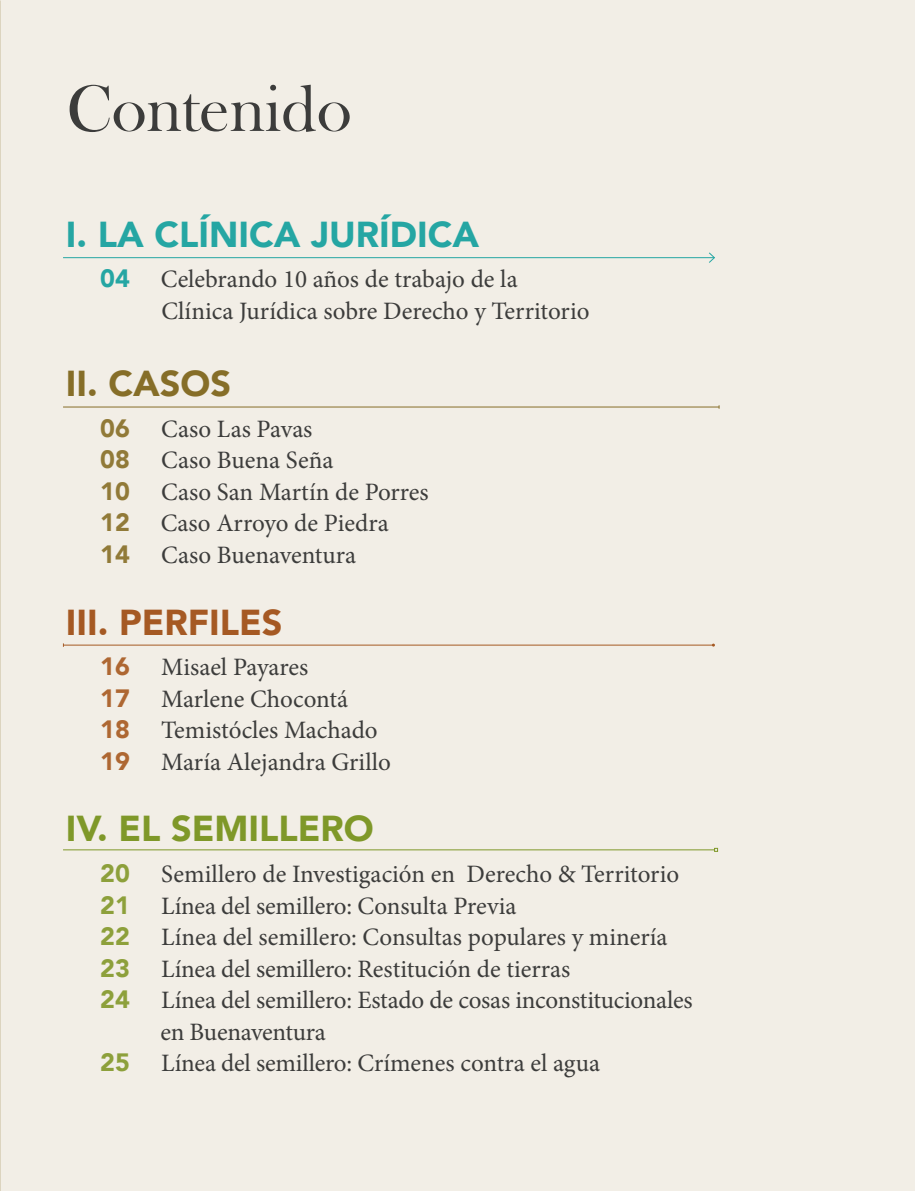
<style>
.page{position:relative;width:915px;height:1191px;background:#fff}
.page>*{position:absolute;margin:0;border:0;box-sizing:border-box;transform-origin:0 0}
.t1{font:67.5px "Bask Old Face";color:#3c3c3b}
.t2{font:900 36px "Avenir";color:#25a6a3}
.t3{font:900 36px "Avenir";color:#7f9829}
.t4{font:900 36px "Avenir";color:#a55923}
.t5{font:900 36px "Avenir";color:#866e28}
.t6{font:25.05px/31.5px "Minion Pro";letter-spacing:-.005em;color:#3c3c3b}
.t7{font:900 25.05px "Avenir";color:#8da03b}
.t8{font:900 25.05px "Avenir";color:#ae6732}
.t9{font:900 25.05px "Avenir";color:#917a38}
.s1{font-family:"Avenir";font-weight:900;color:#25a6a3}
.s2{font-family:"Avenir";font-weight:900;color:#917a38}
</style>
<div class="page">
<div style="left:0;top:0;width:914px;height:1191px;background:#f2eee6"></div>
<hr style="left:63px;top:257px;width:651px;height:1px;background:#25a6a3">
<svg style="left:707px;top:252px;width:8px;height:11px"></svg>
<hr style="left:63px;top:644px;width:650px;height:1px;background:#a55923">
<hr style="left:63px;top:849px;width:651px;height:1px;background:#7f9829">
<hr style="left:63px;top:406px;width:655px;height:1px;background:#866e28">
<h1 class="t1" style="left:66px;top:71px;width:287px">Contenido</h1>
<h2 class="t2" style="left:66px;top:203px;width:415px">I. LA CLÍNICA JURÍDICA</h2>
<p class="t6" style="left:161px;top:263px;width:429px;text-indent:-61px"><span class="s1">04</span> Celebrando 10 años de trabajo de la<br>Clínica Jurídica sobre Derecho y Territorio</p>
<h2 class="t5" style="left:66px;top:353px;width:167px">II. CASOS</h2>
<p class="t9" style="left:100px;top:406px;width:31px">06</p>
<p class="t6" style="left:161px;top:413px;width:153px">Caso Las Pavas</p>
<p class="t9" style="left:100px;top:438px;width:31px">08</p>
<p class="t6" style="left:161px;top:445px;width:173px">Caso Buena Seña</p>
<p class="t9" style="left:100px;top:470px;width:31px">10</p>
<p class="t6" style="left:100px;top:476px;width:330px;text-indent:61px">Caso San Martín de Porres<br><span class="s2">12</span> Caso Arroyo de Piedra</p>
<p class="t9" style="left:100px;top:533px;width:31px">14</p>
<p class="t6" style="left:161px;top:539px;width:196px">Caso Buenaventura</p>
<h2 class="t4" style="left:66px;top:591px;width:218px">III. PERFILES</h2>
<p class="t8" style="left:100px;top:645px;width:31px">16</p>
<p class="t6" style="left:161px;top:651px;width:148px">Misael Payares</p>
<p class="t8" style="left:100px;top:676px;width:31px">17</p>
<p class="t6" style="left:161px;top:683px;width:188px">Marlene Chocontá</p>
<p class="t8" style="left:100px;top:708px;width:31px">18</p>
<p class="t6" style="left:161px;top:714px;width:218px">Temistócles Machado</p>
<p class="t8" style="left:100px;top:739px;width:31px">19</p>
<p class="t6" style="left:161px;top:746px;width:231px">María Alejandra Grillo</p>
<h2 class="t3" style="left:66px;top:798px;width:309px">IV. EL SEMILLERO</h2>
<p class="t7" style="left:100px;top:851px;width:31px">20</p>
<p class="t6" style="left:161px;top:858px;width:519px">Semillero de Investigación en Derecho &amp; Territorio</p>
<p class="t7" style="left:100px;top:883px;width:31px">21</p>
<p class="t6" style="left:161px;top:890px;width:357px">Línea del semillero: Consulta Previa</p>
<p class="t7" style="left:100px;top:915px;width:31px">22</p>
<p class="t6" style="left:161px;top:921px;width:507px">Línea del semillero: Consultas populares y minería</p>
<p class="t7" style="left:100px;top:946px;width:31px">23</p>
<p class="t6" style="left:161px;top:953px;width:410px">Línea del semillero: Restitución de tierras</p>
<p class="t7" style="left:100px;top:978px;width:31px">24</p>
<p class="t6" style="left:160px;top:984px;width:533px">Línea del semillero: Estado de cosas inconstitucionales en Buenaventura</p>
<p class="t7" style="left:100px;top:1041px;width:31px">25</p>
<p class="t6" style="left:161px;top:1047px;width:440px">Línea del semillero: Crímenes contra el agua</p>
</div>
